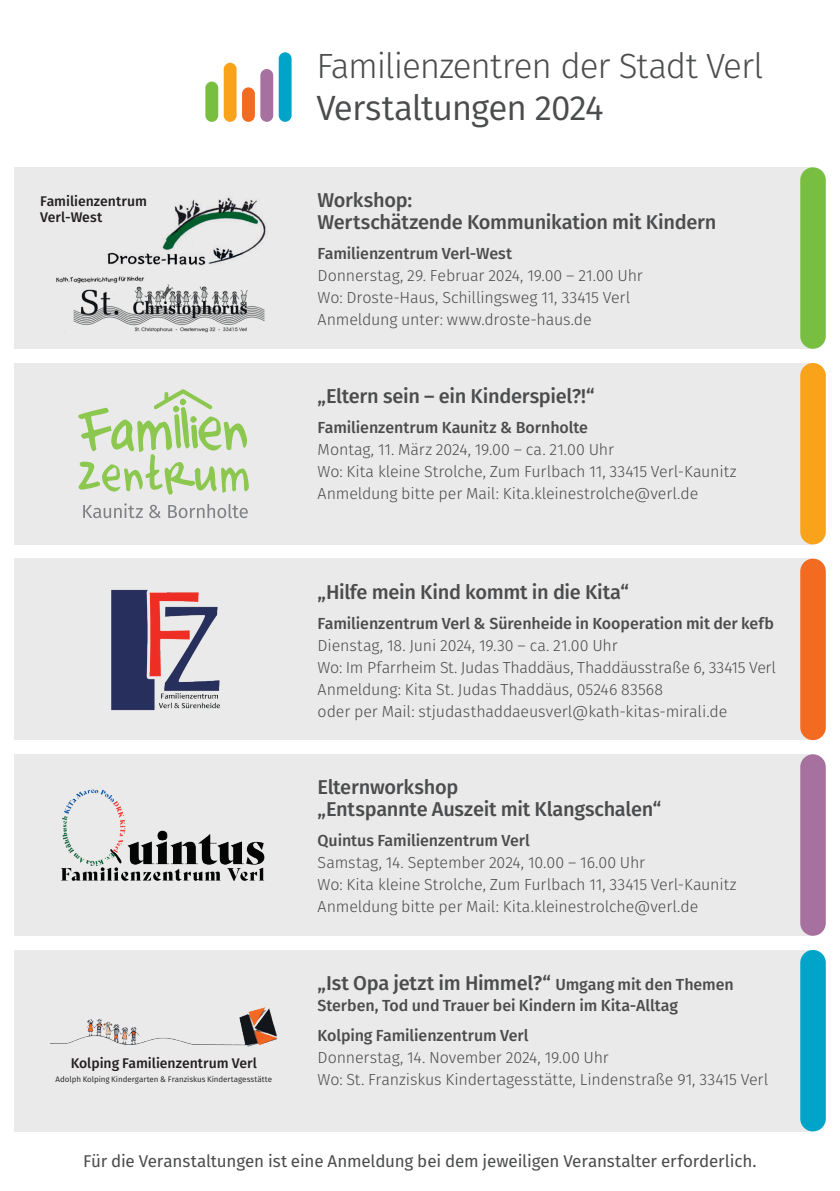
<style>
.page{position:relative;width:840px;height:1191px;background:#fff}
.page>*{position:absolute;margin:0;border:0;box-sizing:border-box;transform-origin:0 0}
.t1{font:300 35px "Fira Sans";letter-spacing:-.035em;color:#4b4c4d}
.t2{font:35px "Fira Sans";letter-spacing:-.03em;color:#4b4c4d}
.t3{font:500 20px/22px "Fira Sans";letter-spacing:-.015em;color:#4b4c4d}
.t4{font:17px "Fira Sans";letter-spacing:-.01em;color:#4b4c4d}
.t5{font:300 16px/22px "Fira Sans";letter-spacing:-.01em;color:#4b4c4d}
.t6{font:500 16px/30px "Fira Sans";letter-spacing:-.005em;color:#4b4c4d}
.t7{font:500 14px/16px "Fira Sans";color:#231f20}
.t8{font:8px "Fira Sans";letter-spacing:-.005em;color:#231f20}
.s1{font-size:16px}
</style>
<div class="page">
<div style="left:14px;top:167px;width:798px;height:182px;background:#ebeaea"></div>
<div style="left:14px;top:363px;width:798px;height:181px;background:#ebeaea"></div>
<div style="left:14px;top:754px;width:798px;height:181px;background:#ebeaea"></div>
<div style="left:14px;top:558px;width:798px;height:182px;background:#ebeaea"></div>
<div style="left:14px;top:950px;width:798px;height:181px;background:#ebeaea"></div>
<div style="left:799px;top:167px;width:26px;height:182px;background:#78bf41;border-radius:13px"></div>
<div style="left:799px;top:363px;width:26px;height:181px;background:#f9a31b;border-radius:13px"></div>
<div style="left:799px;top:754px;width:26px;height:181px;background:#a7719f;border-radius:13px"></div>
<div style="left:799px;top:558px;width:26px;height:182px;background:#f36a21;border-radius:13px"></div>
<div style="left:799px;top:950px;width:26px;height:181px;background:#00a4c8;border-radius:13px"></div>
<svg style="left:78px;top:389px;width:171px;height:105px"></svg>
<svg style="left:83px;top:503px;width:165px;height:15px"></svg>
<img style="left:111px;top:589px;width:109px;height:122px">
<img style="left:61px;top:789px;width:204px;height:92px">
<img style="left:50px;top:1007px;width:228px;height:40px">
<img style="left:107px;top:197px;width:159px;height:69px">
<img style="left:56px;top:276px;width:209px;height:57px">
<div style="left:203px;top:80px;width:17px;height:44px;background:#78bf41;border-radius:8px"></div>
<div style="left:202px;top:78px;width:20px;height:47px;border:4px solid #fff;border-radius:8px"></div>
<div style="left:222px;top:61px;width:16px;height:63px;background:#f9a31b;border-radius:8px"></div>
<div style="left:220px;top:59px;width:20px;height:66px;border:4px solid #fff;border-radius:8px"></div>
<div style="left:258px;top:67px;width:17px;height:57px;background:#a7719f;border-radius:8px"></div>
<div style="left:256px;top:65px;width:21px;height:60px;border:4px solid #fff;border-radius:8px"></div>
<div style="left:240px;top:86px;width:16px;height:38px;background:#f36a21;border-radius:8px"></div>
<div style="left:238px;top:84px;width:20px;height:41px;border:4px solid #fff;border-radius:8px"></div>
<div style="left:277px;top:50px;width:16px;height:74px;background:#00a4c8;border-radius:8px"></div>
<div style="left:275px;top:49px;width:20px;height:76px;border:4px solid #fff;border-radius:8px"></div>
<p class="t7" style="left:40px;top:193px;width:108px">Familienzentrum<br>Verl-West</p>
<p class="t7" style="left:71px;top:1054px;width:187px">Kolping Familienzentrum Verl</p>
<p class="t8" style="left:55px;top:1073px;width:218px">Adolph Kolping Kindergarten &amp; Franziskus Kindertagesstätte</p>
<h1 class="t1" style="left:316px;top:41px;width:448px">Familienzentren der Stadt Verl</h1>
<h1 class="t2" style="left:316px;top:82px;width:288px">Verstaltungen 2024</h1>
<p class="t3" style="left:317px;top:188px;width:400px">Workshop:<br>Wertschätzende Kommunikation mit Kindern</p>
<p class="t6" style="left:317px;top:238px;width:196px">Familienzentrum Verl-West</p>
<p class="t5" style="left:317px;top:265px;width:326px">Donnerstag, 29. Februar 2024, 19.00 – 21.00 Uhr<br>Wo: Droste-Haus, Schillingsweg 11, 33415 Verl<br>Anmeldung unter: www.droste-haus.de</p>
<p class="t3" style="left:317px;top:384px;width:278px">„Eltern sein – ein Kinderspiel?!“</p>
<p class="t6" style="left:317px;top:411px;width:272px">Familienzentrum Kaunitz &amp; Bornholte</p>
<p class="t5" style="left:317px;top:438px;width:420px">Montag, 11. März 2024, 19.00 – ca. 21.00 Uhr<br>Wo: Kita kleine Strolche, Zum Furlbach 11, 33415 Verl-Kaunitz<br>Anmeldung bitte per Mail: Kita.kleinestrolche@verl.de</p>
<p class="t3" style="left:317px;top:579px;width:313px">„Hilfe mein Kind kommt in die Kita“</p>
<p class="t6" style="left:317px;top:607px;width:457px">Familienzentrum Verl &amp; Sürenheide in Kooperation mit der kefb</p>
<p class="t5" style="left:317px;top:634px;width:459px">Dienstag, 18. Juni 2024, 19.30 – ca. 21.00 Uhr<br>Wo: Im Pfarrheim St. Judas Thaddäus, Thaddäusstraße 6, 33415 Verl Anmeldung: Kita St. Judas Thaddäus, 05246 83568<br>oder per Mail: stjudasthaddaeusverl@kath-kitas-mirali.de</p>
<p class="t3" style="left:317px;top:775px;width:345px">Elternworkshop<br>„Entspannte Auszeit mit Klangschalen“</p>
<p class="t6" style="left:317px;top:825px;width:214px">Quintus Familienzentrum Verl</p>
<p class="t5" style="left:317px;top:851px;width:420px">Samstag, 14. September 2024, 10.00 – 16.00 Uhr<br>Wo: Kita kleine Strolche, Zum Furlbach 11, 33415 Verl-Kaunitz<br>Anmeldung bitte per Mail: Kita.kleinestrolche@verl.de</p>
<p class="t3" style="left:317px;top:971px;width:417px">„Ist Opa jetzt im Himmel?“ <span class="s1">Umgang mit den Themen</span></p>
<p class="t6" style="left:317px;top:989px;width:361px">Sterben, Tod und Trauer bei Kindern im Kita-Alltag<br>Kolping Familienzentrum Verl</p>
<p class="t5" style="left:317px;top:1046px;width:452px">Donnerstag, 14. November 2024, 19.00 Uhr<br>Wo: St. Franziskus Kindertagesstätte, Lindenstraße 91, 33415 Verl</p>
<p class="t4" style="left:83px;top:1148px;width:674px">Für die Veranstaltungen ist eine Anmeldung bei dem jeweiligen Veranstalter erforderlich.</p>
</div>
